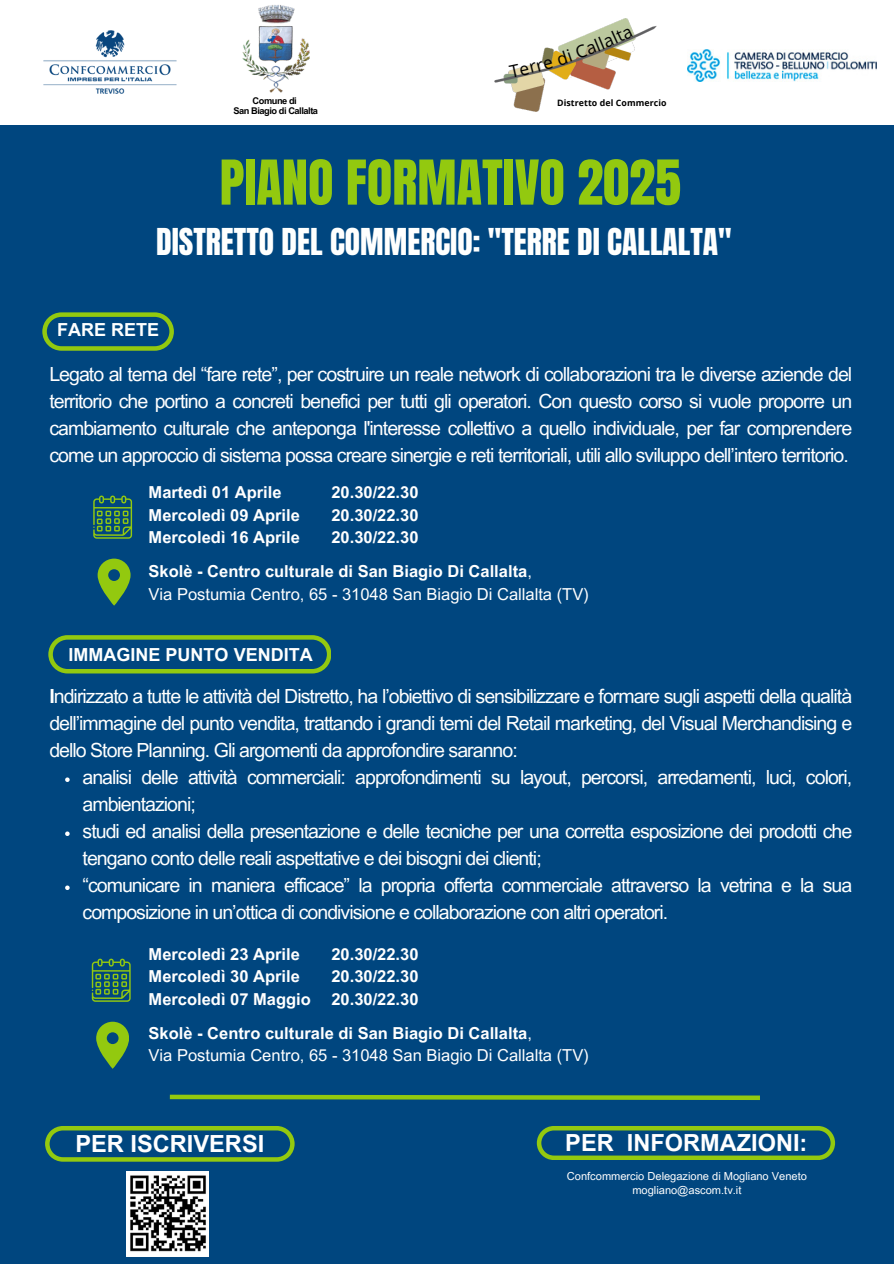
<style>
.page{position:relative;width:894px;height:1264px;background:#fff}
.page>*{position:absolute;margin:0;border:0;box-sizing:border-box;transform-origin:0 0}
.t1{font:52.5px "Anton";color:#93c90f}
.t2{font:31.5px "Anton";color:#fefffe}
.t3{font:700 23.55px "Arial MT Pro";color:#fff}
.t4{font:19.5px/27px "Arial MT Pro";letter-spacing:-.05em;color:#fefffe}
.t5{font:19.5px/27px "Arial MT Pro";letter-spacing:-.05em;color:#fff;text-align:justify}
.t6{font:700 18px "Arial MT Pro";color:#fefffe}
.t7{font:700 16.5px/22.5px "Arial MT Pro";color:#fff}
.t8{font:16.5px "Arial MT Pro";color:#fff}
.t9{font:11.1px "Arial MT Pro";color:#fff}
.t10{font:700 9.3px "Arial MT Pro";letter-spacing:-.05em;color:#000}
.t11{font:700 8.85px "Open Sans";letter-spacing:.01em;color:#000}
.s1{font-weight:400}
.s2{font-weight:700}
.s3{color:#fff}
</style>
<div class="page">
<div style="left:0;top:0;width:893px;height:1263px;background:#00467f"></div>
<svg style="left:92px;top:958px;width:39px;height:43px"></svg>
<div style="left:0;top:0;width:893px;height:124px;background:#fff"></div>
<img style="left:43px;top:30px;width:134px;height:64px">
<svg style="left:96px;top:1021px;width:33px;height:47px"></svg>
<svg style="left:42px;top:312px;width:132px;height:38px"></svg>
<svg style="left:48px;top:635px;width:283px;height:38px"></svg>
<svg style="left:45px;top:1126px;width:249px;height:35px"></svg>
<svg style="left:169px;top:1094px;width:591px;height:6px;background:#6ea82a"></svg>
<img style="left:242px;top:5px;width:68px;height:88px">
<img style="left:494px;top:18px;width:163px;height:94px">
<img style="left:127px;top:1171px;width:82px;height:84px">
<svg style="left:65px;top:777px;width:5px;height:5px"></svg>
<svg style="left:65px;top:831px;width:5px;height:5px"></svg>
<svg style="left:65px;top:885px;width:5px;height:5px"></svg>
<svg style="left:536px;top:1126px;width:298px;height:33px"></svg>
<img style="left:687px;top:49px;width:189px;height:33px">
<svg style="left:93px;top:495px;width:39px;height:43px"></svg>
<svg style="left:98px;top:558px;width:32px;height:47px"></svg>
<svg style="left:508px;top:27px;width:124px;height:51px"></svg>
<p class="t10" style="left:252px;top:97px;width:46px">Comune di</p>
<p class="t10" style="left:233px;top:107px;width:86px">San Biagio di Callalta</p>
<p class="t11" style="left:557px;top:96px;width:111px">Distretto del Commercio</p>
<p class="t1" style="left:219px;top:145px;width:463px">PIANO FORMATIVO 2025</p>
<h1 class="t2" style="left:156px;top:219px;width:577px">DISTRETTO DEL COMMERCIO: "TERRE DI CALLALTA"</h1>
<h6 class="t6" style="left:57px;top:323px;width:104px">FARE RETE</h6>
<h2 class="t5" style="left:49px;top:363px;width:804px">Legato al tema del “fare rete”, per costruire un reale network di collaborazioni tra le diverse aziende del territorio che portino a concreti benefici per tutti gli operatori. Con questo corso si vuole proporre un cambiamento culturale che anteponga l'interesse collettivo a quello individuale, per far comprendere come un approccio di sistema possa creare sinergie e reti territoriali, utili allo sviluppo dell’intero territorio.</h2>
<p class="t7" style="left:148px;top:483px;width:153px">Martedì 01 Aprile<br>Mercoledì 09 Aprile<br>Mercoledì 16 Aprile</p>
<p class="t7" style="left:331px;top:483px;width:89px;text-align:justify">20.30/22.30<br>20.30/22.30<br>20.30/22.30</p>
<h4 class="t7" style="left:148px;top:562px;width:385px">Skolè - Centro culturale di San Biagio Di Callalta<span class="s1">,</span></h4>
<h5 class="t8" style="left:148px;top:587px;width:441px">Via Postumia Centro, 65 - 31048 San Biagio Di Callalta (TV)</h5>
<h6 class="t6" style="left:68px;top:648px;width:246px">IMMAGINE PUNTO VENDITA</h6>
<p class="t4" style="left:49px;top:685px;width:804px;text-align:justify"><span class="s2">I</span>ndirizzato a tutte le attività del Distretto, ha l’obiettivo di sensibilizzare e formare sugli aspetti della qualità dell’immagine del punto vendita, trattando i grandi temi del Retail marketing, del Visual Merchandising e dello Store Planning. Gli argomenti da approfondire saranno:</p>
<p class="t4" style="left:82px;top:766px;width:771px"><span class="s3">analisi</span> delle attività commerciali: approfondimenti su layout, percorsi, arredamenti, luci, colori, ambientazioni;</p>
<p class="t4" style="left:82px;top:820px;width:771px">studi ed analisi della presentazione e delle tecniche per una corretta esposizione dei prodotti che tengano conto delle reali aspettative e dei bisogni dei clienti;</p>
<p class="t4" style="left:82px;top:874px;width:771px">“comunicare in maniera efficace” la propria offerta commerciale attraverso la vetrina e la sua composizione in un’ottica di condivisione e collaborazione con altri operatori.</p>
<p class="t7" style="left:148px;top:945px;width:164px">Mercoledì 23 Aprile<br>Mercoledì 30 Aprile<br>Mercoledì 07 Maggio</p>
<p class="t7" style="left:331px;top:945px;width:89px;text-align:justify">20.30/22.30<br>20.30/22.30<br>20.30/22.30</p>
<p class="t7" style="left:148px;top:1023px;width:385px">Skolè - Centro culturale di San Biagio Di Callalta<span class="s1">,</span></p>
<p class="t8" style="left:148px;top:1049px;width:441px">Via Postumia Centro, 65 - 31048 San Biagio Di Callalta (TV)</p>
<p class="t3" style="left:75px;top:1135px;width:190px">PER ISCRIVERSI</p>
<p class="t3" style="left:565px;top:1133px;width:243px">PER INFORMAZIONI:</p>
<p class="t9" style="left:566px;top:1171px;width:241px">Confcommercio Delegazione di Mogliano Veneto</p>
<p class="t9" style="left:632px;top:1186px;width:111px">mogliano@ascom.tv.it</p>
</div>
